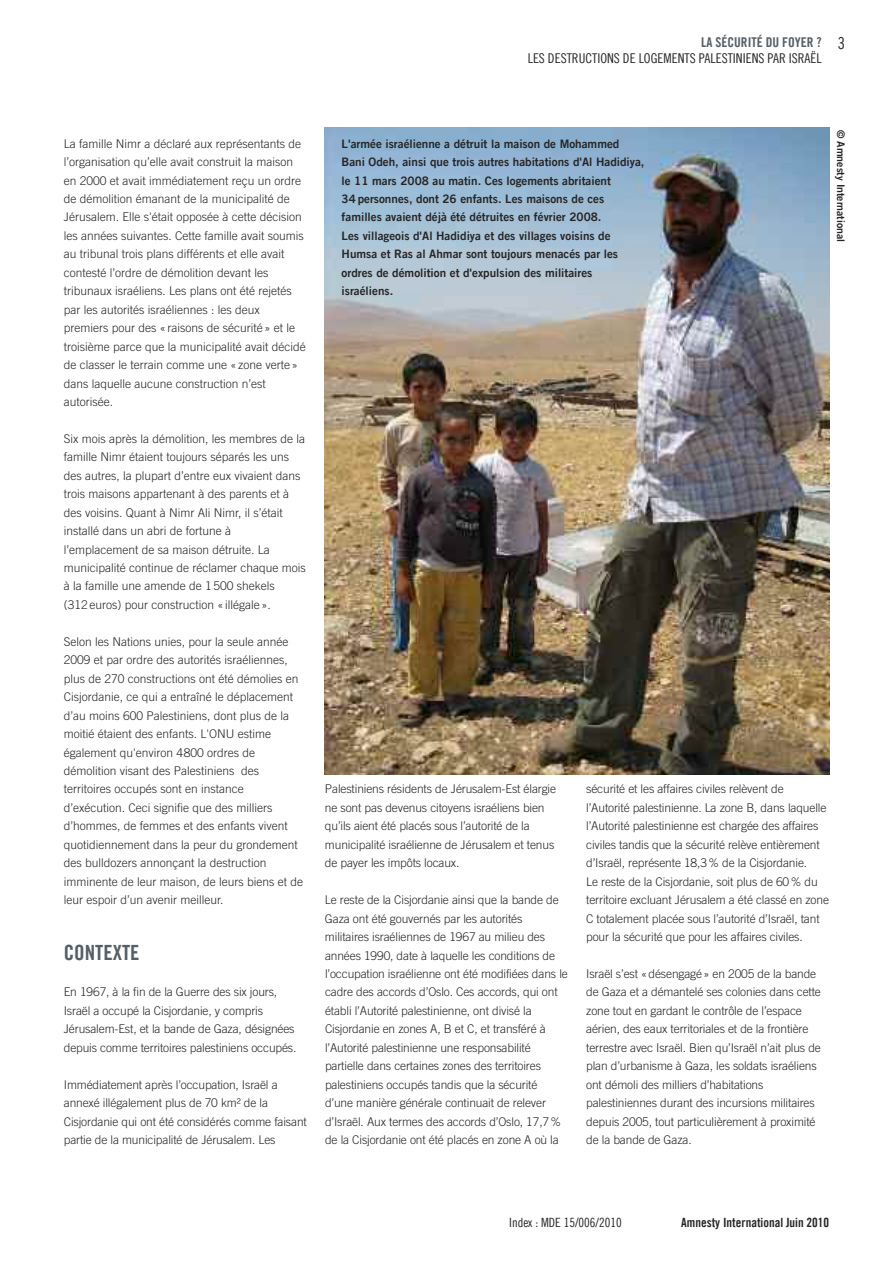
<style>
.page{position:relative;width:893px;height:1263px;background:#fff}
.page>*{position:absolute;margin:0;border:0;box-sizing:border-box;transform-origin:0 0}
.t1{font:21px "Amnesty Trade Gothic Bd Cn 20";color:#565f67}
.t2{font:16.5px "Amnesty Trade Gothic Cn 18";color:#272627}
.t3{font:13.5px "Amnesty Trade Gothic Cn 18";color:#272627}
.t4{font:13.5px "Amnesty Trade Gothic Bd Cn 20";color:#565f67}
.t5{font:12.75px "Amnesty Trade Gothic Bd Cn 20";color:#272627}
.t6{font:12.75px "Amnesty Trade Gothic Cn 18";color:#272627}
.t7{font:300 12px/18.5px "Amnesty Trade Gothic";letter-spacing:-.01em;color:#272627}
.t8{font:11.7px/18.5px "Amnesty Trade Gothic Bd 2";color:#272627}
.t9{font:10.5px "Amnesty Trade Gothic Bd 2";color:#272627}
</style>
<div class="page">
<img style="left:325px;top:128px;width:505px;height:647px">
<p class="t4" style="left:701px;top:34px;width:122px">LA SÉCURITÉ DU FOYER ?</p>
<p class="t3" style="left:528px;top:50px;width:296px">LES DESTRUCTIONS DE LOGEMENTS PALESTINIENS PAR ISRAËL</p>
<h2 class="t2" style="left:838px;top:33px;width:9px">3</h2>
<p class="t7" style="left:64px;top:134px;width:244px">La famille Nimr a déclaré aux représentants de l’organisation qu’elle avait construit la maison en 2000 et avait immédiatement reçu un ordre de démolition émanant de la municipalité de Jérusalem. Elle s'était opposée à cette décision les années suivantes. Cette famille avait soumis au tribunal trois plans différents et elle avait contesté l’ordre de démolition devant les tribunaux israéliens. Les plans ont été rejetés par les autorités israéliennes : les deux premiers pour des « raisons de sécurité » et le troisième parce que la municipalité avait décidé de classer le terrain comme une « zone verte » dans laquelle aucune construction n’est autorisée.</p>
<p class="t7" style="left:64px;top:429px;width:244px">Six mois après la démolition, les membres de la famille Nimr étaient toujours séparés les uns des autres, la plupart d’entre eux vivaient dans trois maisons appartenant à des parents et à des voisins. Quant à Nimr Ali Nimr, il s’était installé dans un abri de fortune à l’emplacement de sa maison détruite. La municipalité continue de réclamer chaque mois à la famille une amende de 1 500 shekels<br>(312 euros) pour construction « illégale ».</p>
<p class="t7" style="left:64px;top:632px;width:241px">Selon les Nations unies, pour la seule année 2009 et par ordre des autorités israéliennes, plus de 270 constructions ont été démolies en Cisjordanie, ce qui a entraîné le déplacement d’au moins 600 Palestiniens, dont plus de la moitié étaient des enfants. L'ONU estime également qu'environ 4800 ordres de démolition visant des Palestiniens des territoires occupés sont en instance d’exécution. Ceci signifie que des milliers d’hommes, de femmes et des enfants vivent quotidiennement dans la peur du grondement des bulldozers annonçant la destruction imminente de leur maison, de leurs biens et de leur espoir d’un avenir meilleur.</p>
<h1 class="t1" style="left:64px;top:939px;width:77px">CONTExTE</h1>
<p class="t7" style="left:64px;top:983px;width:234px">En 1967, à la fin de la Guerre des six jours, Israël a occupé la Cisjordanie, y compris Jérusalem-Est, et la bande de Gaza, désignées depuis comme territoires palestiniens occupés.</p>
<p class="t7" style="left:64px;top:1075px;width:245px">Immédiatement après l’occupation, Israël a annexé illégalement plus de 70 km2 de la Cisjordanie qui ont été considérés comme faisant partie de la municipalité de Jérusalem. Les</p>
<p class="t8" style="left:342px;top:134px;width:304px">L'armée israélienne a détruit la maison de Mohammed Bani Odeh, ainsi que trois autres habitations d'Al Hadidiya, le 11 mars 2008 au matin. Ces logements abritaient<br>34 personnes, dont 26 enfants. Les maisons de ces familles avaient déjà été détruites en février 2008.<br>Les villageois d'Al Hadidiya et des villages voisins de Humsa et Ras al Ahmar sont toujours menacés par les ordres de démolition et d'expulsion des militaires israéliens.</p>
<p class="t9" style="left:847px;top:130px;width:114px;rotate:90deg">© Amnesty International</p>
<p class="t7" style="left:325px;top:780px;width:233px">Palestiniens résidents de Jérusalem-Est élargie ne sont pas devenus citoyens israéliens bien qu’ils aient été placés sous l’autorité de la municipalité israélienne de Jérusalem et tenus de payer les impôts locaux.</p>
<p class="t7" style="left:325px;top:890px;width:244px">Le reste de la Cisjordanie ainsi que la bande de Gaza ont été gouvernés par les autorités militaires israéliennes de 1967 au milieu des années 1990, date à laquelle les conditions de l’occupation israélienne ont été modifiées dans le cadre des accords d’Oslo. Ces accords, qui ont établi l’Autorité palestinienne, ont divisé la Cisjordanie en zones A, B et C, et transféré à l’Autorité palestinienne une responsabilité partielle dans certaines zones des territoires palestiniens occupés tandis que la sécurité d’une manière générale continuait de relever d’Israël. Aux termes des accords d’Oslo, 17,7% de la Cisjordanie ont été placés en zone A où la</p>
<p class="t7" style="left:586px;top:780px;width:244px">sécurité et les affaires civiles relèvent de l’Autorité palestinienne. La zone B, dans laquelle l’Autorité palestinienne est chargée des affaires civiles tandis que la sécurité relève entièrement d’Israël, représente 18,3% de la Cisjordanie.<br>Le reste de la Cisjordanie, soit plus de 60% du territoire excluant Jérusalem a été classé en zone C totalement placée sous l’autorité d’Israël, tant pour la sécurité que pour les affaires civiles.</p>
<p class="t7" style="left:586px;top:964px;width:236px">Israël s’est «désengagé» en 2005 de la bande de Gaza et a démantelé ses colonies dans cette zone tout en gardant le contrôle de l’espace aérien, des eaux territoriales et de la frontière terrestre avec Israël. Bien qu’Israël n’ait plus de plan d’urbanisme à Gaza, les soldats israéliens ont démoli des milliers d’habitations palestiniennes durant des incursions militaires depuis 2005, tout particulièrement à proximité de la bande de Gaza.</p>
<p class="t6" style="left:509px;top:1214px;width:114px">Index : MDE 15/006/2010</p>
<p class="t5" style="left:681px;top:1214px;width:149px">Amnesty International Juin 2010</p>
</div>
